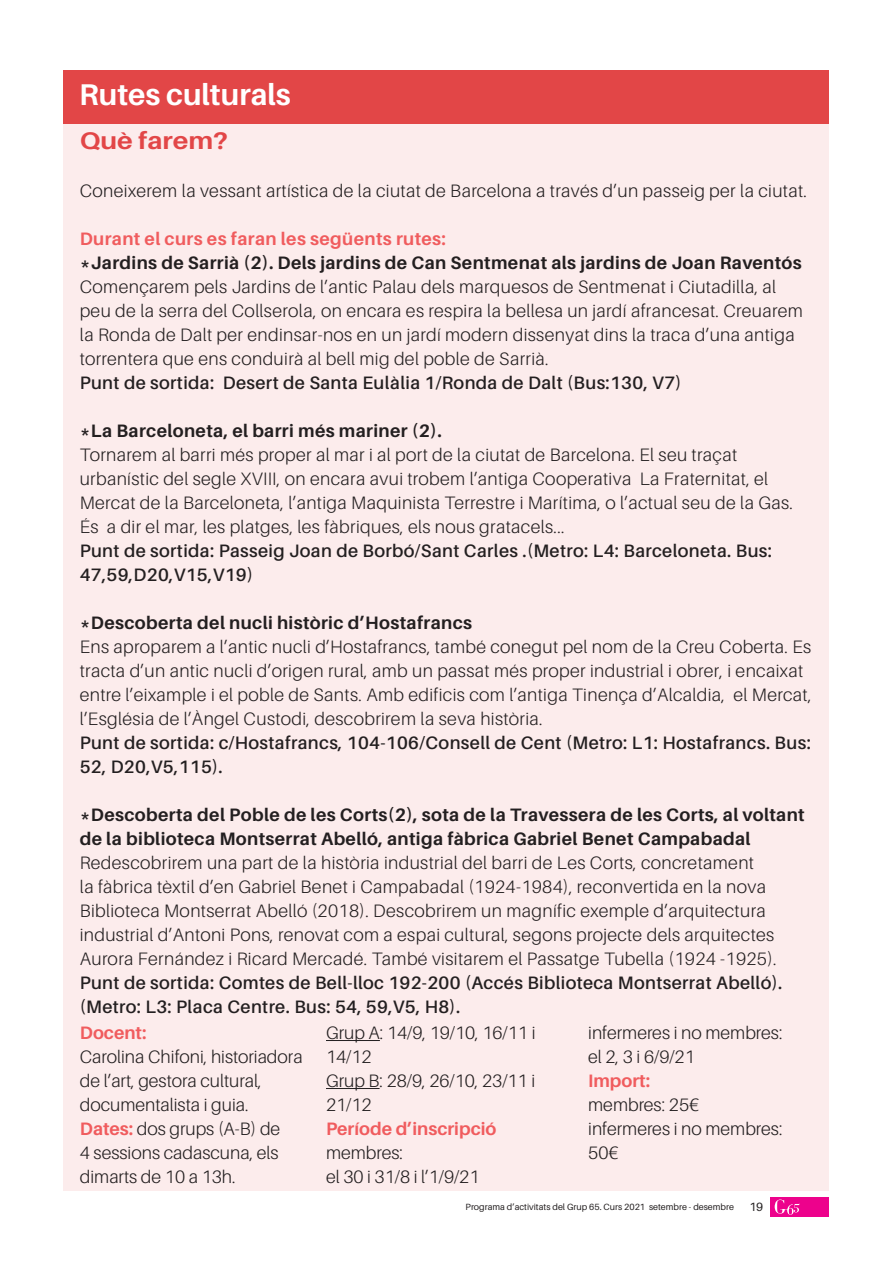
<style>
.page{position:relative;width:893px;height:1263px;background:#fff}
.page>*{position:absolute;margin:0;border:0;box-sizing:border-box;transform-origin:0 0}
.t1{font:700 30px "Aileron";color:#fff}
.t2{font:700 24px "Aileron";color:#e24647;scale:1.13 1}
.t3{font:300 18px/24px "Aileron";letter-spacing:.02em;color:#231f20}
.t4{font:600 18px/24px "Aileron";letter-spacing:.02em;color:#231f20}
.t5{font:700 18px/24px "Aileron";letter-spacing:.02em;color:#231f20}
.t6{font:300 18px/24px "Aileron";color:#231f20}
.t7{font:700 18px "Aileron";letter-spacing:.015em;color:#f05c5e}
.t8{font:12px "Aileron";color:#231f20}
.t9{font:9px "Aileron";color:#231f20}
.s1{font-weight:700;color:#f05c5e}
</style>
<div class="page">
<div style="left:770px;top:1197px;width:59px;height:19px;background:#ed028c"></div>
<svg style="left:775px;top:1199px;width:24px;height:16px"></svg>
<div style="left:64px;top:118px;width:765px;height:1073px;background:#fcecec"></div>
<div style="left:63px;top:70px;width:765px;height:54px;background:#e24647"></div>
<hr style="left:326px;top:1040px;width:54px;height:1px;background:#231f20">
<hr style="left:326px;top:1088px;width:54px;height:1px;background:#231f20">
<p class="t1" style="left:79px;top:78px;width:213px">Rutes culturals</p>
<p class="t2" style="left:80px;top:128px;width:133px">Què farem?</p>
<p class="t3" style="left:80px;top:179px;width:729px">Coneixerem la vessant artística de la ciutat de Barcelona a través d’un passeig per la ciutat.</p>
<p class="t7" style="left:80px;top:229px;width:368px">Durant el curs es faran les següents rutes:</p>
<p class="t5" style="left:80px;top:251px;width:723px">*Jardins de Sarrià (2). Dels jardins de Can Sentmenat als jardins de Joan Raventós</p>
<p class="t3" style="left:80px;top:275px;width:725px">Començarem pels Jardins de l’antic Palau dels marquesos de Sentmenat i Ciutadilla, al peu de la serra del Collserola, on encara es respira la bellesa un jardí afrancesat. Creuarem la Ronda de Dalt per endinsar-nos en un jardí modern dissenyat dins la traca d’una antiga torrentera que ens conduirà al bell mig del poble de Sarrià.</p>
<p class="t4" style="left:80px;top:371px;width:603px">Punt de sortida: Desert de Santa Eulàlia 1/Ronda de Dalt (Bus:130, V7)</p>
<p class="t5" style="left:80px;top:419px;width:363px">*La Barceloneta, el barri més mariner (2).</p>
<p class="t3" style="left:80px;top:443px;width:715px">Tornarem al barri més proper al mar i al port de la ciutat de Barcelona. El seu traçat urbanístic del segle XVIII, on encara avui trobem l’antiga Cooperativa La Fraternitat, el Mercat de la Barceloneta, l’antiga Maquinista Terrestre i Marítima, o l’actual seu de la Gas.<br>És a dir el mar, les platges, les fàbriques, els nous gratacels...</p>
<p class="t4" style="left:80px;top:539px;width:694px">Punt de sortida: Passeig Joan de Borbó/Sant Carles .(Metro: L4: Barceloneta. Bus:<br>47,59,D20,V15,V19)</p>
<p class="t5" style="left:80px;top:611px;width:394px">*Descoberta del nucli històric d’Hostafrancs</p>
<p class="t3" style="left:80px;top:635px;width:733px">Ens aproparem a l’antic nucli d’Hostafrancs, també conegut pel nom de la Creu Coberta. Es tracta d’un antic nucli d’origen rural, amb un passat més proper industrial i obrer, i encaixat entre l’eixample i el poble de Sants. Amb edificis com l’antiga Tinença d’Alcaldia, el Mercat, l’Església de l’Àngel Custodi, descobrirem la seva història.</p>
<p class="t4" style="left:80px;top:731px;width:733px">Punt de sortida: c/Hostafrancs, 104-106/Consell de Cent (Metro: L1: Hostafrancs. Bus:<br>52, D20,V5,115).</p>
<p class="t5" style="left:80px;top:803px;width:727px">*Descoberta del Poble de les Corts(2), sota de la Travessera de les Corts, al voltant de la biblioteca Montserrat Abelló, antiga fàbrica Gabriel Benet Campabadal</p>
<p class="t3" style="left:80px;top:851px;width:698px">Redescobrirem una part de la història industrial del barri de Les Corts, concretament<br>la fàbrica tèxtil d’en Gabriel Benet i Campabadal (1924-1984), reconvertida en la nova Biblioteca Montserrat Abelló (2018). Descobrirem un magnífic exemple d’arquitectura industrial d’Antoni Pons, renovat com a espai cultural, segons projecte dels arquitectes Aurora Fernández i Ricard Mercadé. També visitarem el Passatge Tubella (1924 -1925).</p>
<p class="t4" style="left:80px;top:971px;width:704px">Punt de sortida: Comtes de Bell-lloc 192-200 (Accés Biblioteca Montserrat Abelló). (Metro: L3: Placa Centre. Bus: 54, 59,V5, H8).</p>
<p class="t7" style="left:80px;top:1022px;width:68px">Docent:</p>
<p class="t6" style="left:80px;top:1045px;width:224px">Carolina Chifoni, historiadora de l’art, gestora cultural, documentalista i guia.</p>
<p class="t3" style="left:80px;top:1117px;width:202px;text-align:justify"><span class="s1">Dates:</span> dos grups (A-B) de 4 sessions cadascuna, els dimarts de 10 a 13h.</p>
<p class="t6" style="left:588px;top:1021px;width:196px">infermeres i no membres:</p>
<p class="t3" style="left:588px;top:1045px;width:108px">el 2, 3 i 6/9/21</p>
<p class="t7" style="left:588px;top:1070px;width:63px">Import:</p>
<p class="t6" style="left:588px;top:1093px;width:112px">membres: 25€</p>
<p class="t6" style="left:588px;top:1117px;width:196px">infermeres i no membres:<br>50€</p>
<p class="t6" style="left:326px;top:1021px;width:211px">Grup A: 14/9, 19/10, 16/11 i<br>14/12</p>
<p class="t6" style="left:326px;top:1069px;width:211px">Grup B: 28/9, 26/10, 23/11 i<br>21/12</p>
<p class="t7" style="left:326px;top:1118px;width:172px">Període d’inscripció</p>
<p class="t6" style="left:326px;top:1141px;width:79px">membres:</p>
<p class="t3" style="left:326px;top:1165px;width:155px">el 30 i 31/8 i l’1/9/21</p>
<p class="t9" style="left:466px;top:1201px;width:270px">Programa d’activitats del Grup 65. Curs 2021 setembre - desembre</p>
<p class="t8" style="left:749px;top:1200px;width:15px">19</p>
</div>
